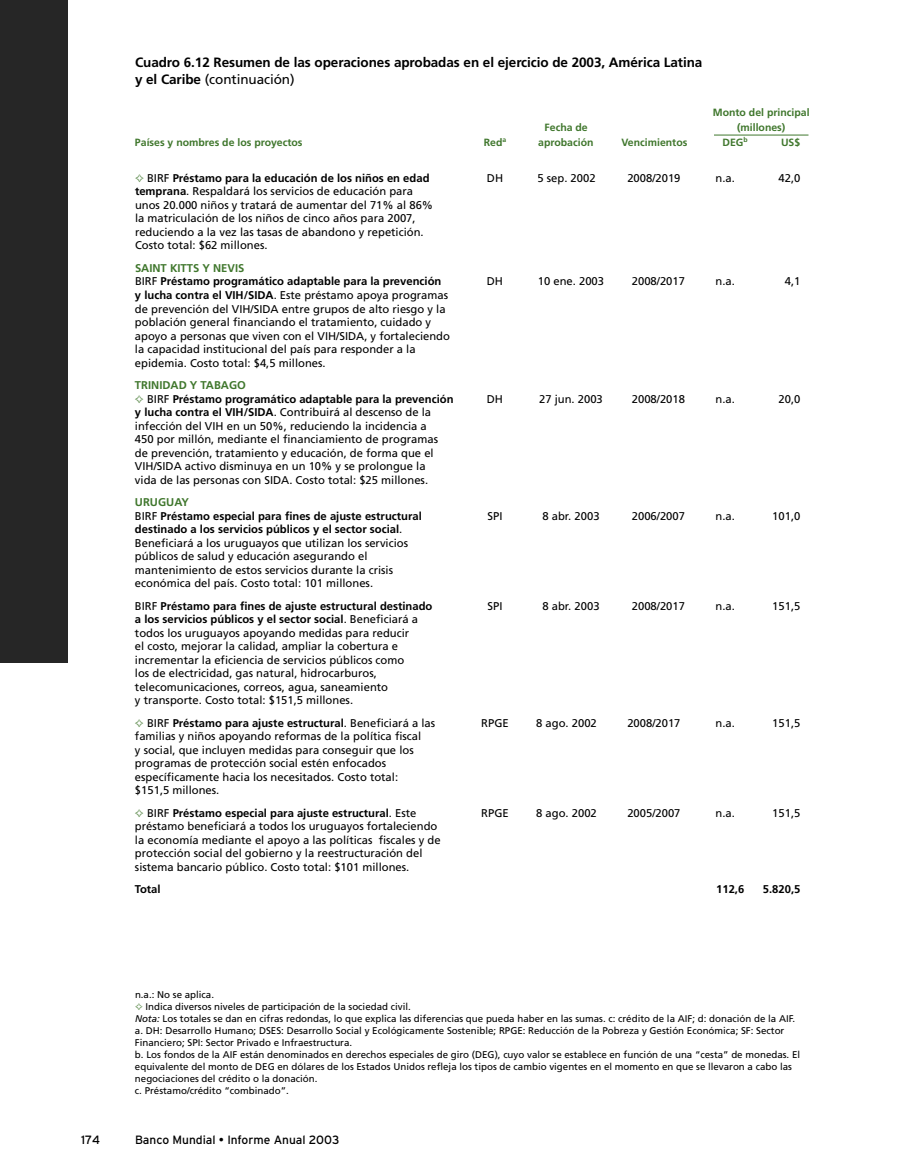
<style>
.page{position:relative;width:918px;height:1175px;background:#fff}
.page>*{position:absolute;margin:0;border:0;box-sizing:border-box;transform-origin:0 0}
.t1{font:700 13.5px/16.5px "Frutiger";letter-spacing:-.005em;color:#000}
.t2{font:12px "Interstate";color:#000}
.t3{font:11.25px/13.5px "Frutiger";color:#000}
.t4{font:700 11.25px/13.5px "Frutiger";color:#000}
.t5{font:700 10.5px "Frutiger";color:#40772d}
.t6{font:9.75px/12px "Frutiger";color:#000}
.s1{font-weight:400}
.s2{color:#40772d}
.s3{font-weight:700}
.s4{font-style:italic}
</style>
<div class="page">
<hr style="left:714px;top:135px;width:94px;height:1px;background:#40772d">
<div style="left:0;top:0;width:68px;height:662px;background:#262626"></div>
<p class="t1" style="left:135px;top:55px;width:569px">Cuadro 6.12 Resumen de las operaciones aprobadas en el ejercicio de 2003, América Latina y el Caribe <span class="s1">(continuación)</span></p>
<p class="t5" style="left:713px;top:108px;width:98px">Monto del principal</p>
<p class="t5" style="left:545px;top:123px;width:45px">Fecha de</p>
<p class="t5" style="left:737px;top:123px;width:50px">(millones)</p>
<p class="t5" style="left:135px;top:138px;width:169px">Países y nombres de los proyectos</p>
<p class="t5" style="left:484px;top:138px;width:24px">Red<sup>a</sup></p>
<p class="t5" style="left:538px;top:138px;width:57px">aprobación</p>
<p class="t5" style="left:622px;top:138px;width:67px">Vencimientos</p>
<p class="t5" style="left:722px;top:138px;width:27px">DEG<sup>b</sup></p>
<p class="t5" style="left:781px;top:138px;width:21px">US$</p>
<p class="t4" style="left:135px;top:172px;width:296px"><span class="s2">✧</span> <span class="s1">BIRF</span> Préstamo para la educación de los niños en edad</p>
<p class="t3" style="left:487px;top:172px;width:18px">DH</p>
<p class="t3" style="left:537px;top:172px;width:60px">5 sep. 2002</p>
<p class="t3" style="left:627px;top:172px;width:55px">2008/2019</p>
<p class="t3" style="left:716px;top:172px;width:21px">n.a.</p>
<p class="t3" style="left:779px;top:172px;width:23px">42,0</p>
<p class="t3" style="left:135px;top:186px;width:300px"><span class="s3">temprana</span>. Respaldará los servicios de educación para unos 20.000 niños y tratará de aumentar del 71% al 86% la matriculación de los niños de cinco años para 2007, reduciendo a la vez las tasas de abandono y repetición.<br>Costo total: $62 millones.</p>
<p class="t4" style="left:135px;top:262px;width:308px"><span class="s2">SAINT KITTS Y NEVIS<br></span><span class="s1">BIRF</span> Préstamo programático adaptable para la prevención</p>
<p class="t3" style="left:487px;top:276px;width:18px">DH</p>
<p class="t3" style="left:538px;top:276px;width:68px">10 ene. 2003</p>
<p class="t3" style="left:632px;top:276px;width:55px">2008/2017</p>
<p class="t3" style="left:716px;top:276px;width:21px">n.a.</p>
<p class="t3" style="left:785px;top:276px;width:17px">4,1</p>
<p class="t3" style="left:135px;top:289px;width:317px"><span class="s3">y lucha contra el VIH/SIDA</span>. Este préstamo apoya programas de prevención del VIH/SIDA entre grupos de alto riesgo y la población general financiando el tratamiento, cuidado y apoyo a personas que viven con el VIH/SIDA, y fortaleciendo la capacidad institucional del país para responder a la epidemia. Costo total: $4,5 millones.</p>
<p class="t4" style="left:135px;top:379px;width:320px"><span class="s2">TRINIDAD Y TABAGO<br>✧</span> <span class="s1">BIRF</span> Préstamo programático adaptable para la prevención</p>
<p class="t3" style="left:135px;top:406px;width:305px"><span class="s3">y lucha contra el VIH/SIDA</span>. Contribuirá al descenso de la infección del VIH en un 50%, reduciendo la incidencia a 450 por millón, mediante el financiamiento de programas de prevención, tratamiento y educación, de forma que el VIH/SIDA activo disminuya en un 10% y se prolongue la vida de las personas con SIDA. Costo total: $25 millones.</p>
<p class="t4" style="left:135px;top:496px;width:288px"><span class="s2">URUGUAY<br></span><span class="s1">BIRF</span> Préstamo especial para fines de ajuste estructural</p>
<p class="t3" style="left:487px;top:393px;width:18px">DH</p>
<p class="t3" style="left:539px;top:393px;width:65px">27 jun. 2003</p>
<p class="t3" style="left:632px;top:393px;width:55px">2008/2018</p>
<p class="t3" style="left:716px;top:393px;width:21px">n.a.</p>
<p class="t3" style="left:779px;top:393px;width:23px">20,0</p>
<p class="t3" style="left:487px;top:510px;width:17px">SPI</p>
<p class="t3" style="left:542px;top:510px;width:59px">8 abr. 2003</p>
<p class="t3" style="left:632px;top:510px;width:55px">2006/2007</p>
<p class="t3" style="left:716px;top:510px;width:21px">n.a.</p>
<p class="t3" style="left:772px;top:510px;width:30px">101,0</p>
<p class="t3" style="left:135px;top:523px;width:275px"><span class="s3">destinado a los servicios públicos y el sector social</span>.<br>Beneficiará a los uruguayos que utilizan los servicios públicos de salud y educación asegurando el mantenimiento de estos servicios durante la crisis económica del país. Costo total: 101 millones.</p>
<p class="t4" style="left:135px;top:600px;width:299px"><span class="s1">BIRF</span> Préstamo para fines de ajuste estructural destinado</p>
<p class="t3" style="left:487px;top:600px;width:17px">SPI</p>
<p class="t3" style="left:542px;top:600px;width:59px">8 abr. 2003</p>
<p class="t3" style="left:632px;top:600px;width:55px">2008/2017</p>
<p class="t3" style="left:716px;top:600px;width:21px">n.a.</p>
<p class="t3" style="left:772px;top:600px;width:30px">151,5</p>
<p class="t3" style="left:135px;top:613px;width:285px"><span class="s3">a los servicios públicos y el sector social</span>. Beneficiará a todos los uruguayos apoyando medidas para reducir el costo, mejorar la calidad, ampliar la cobertura e incrementar la eficiencia de servicios públicos como los de electricidad, gas natural, hidrocarburos, telecomunicaciones, correos, agua, saneamiento<br>y transporte. Costo total: $151,5 millones.</p>
<p class="t4" style="left:135px;top:717px;width:302px"><span class="s2">✧</span> <span class="s1">BIRF</span> Préstamo para ajuste estructural<span class="s1">. Beneficiará a las</span></p>
<p class="t3" style="left:481px;top:717px;width:29px">RPGE</p>
<p class="t3" style="left:536px;top:717px;width:62px">8 ago. 2002</p>
<p class="t3" style="left:627px;top:717px;width:55px">2008/2017</p>
<p class="t3" style="left:716px;top:717px;width:21px">n.a.</p>
<p class="t3" style="left:772px;top:717px;width:30px">151,5</p>
<p class="t3" style="left:135px;top:730px;width:288px">familias y niños apoyando reformas de la política fiscal y social, que incluyen medidas para conseguir que los programas de protección social estén enfocados específicamente hacia los necesitados. Costo total: $151,5 millones.</p>
<p class="t4" style="left:135px;top:807px;width:283px"><span class="s2">✧</span> <span class="s1">BIRF</span> Préstamo especial para ajuste estructural<span class="s1">. Este</span></p>
<p class="t3" style="left:481px;top:807px;width:29px">RPGE</p>
<p class="t3" style="left:536px;top:807px;width:62px">8 ago. 2002</p>
<p class="t3" style="left:627px;top:807px;width:55px">2005/2007</p>
<p class="t3" style="left:716px;top:807px;width:21px">n.a.</p>
<p class="t3" style="left:772px;top:807px;width:30px">151,5</p>
<p class="t3" style="left:135px;top:820px;width:307px">préstamo beneficiará a todos los uruguayos fortaleciendo la economía mediante el apoyo a las políticas fiscales y de protección social del gobierno y la reestructuración del sistema bancario público. Costo total: $101 millones.</p>
<p class="t4" style="left:135px;top:883px;width:27px">Total</p>
<p class="t4" style="left:716px;top:883px;width:30px">112,6</p>
<p class="t4" style="left:763px;top:883px;width:39px">5.820,5</p>
<p class="t6" style="left:135px;top:989px;width:667px">n.a.: No se aplica.<br><span class="s2">✧</span> Indica diversos niveles de participación de la sociedad civil.<br><span class="s4">Nota:</span> Los totales se dan en cifras redondas, lo que explica las diferencias que pueda haber en las sumas. c: crédito de la AIF; d: donación de la AIF. a. DH: Desarrollo Humano; DSES: Desarrollo Social y Ecológicamente Sostenible; RPGE: Reducción de la Pobreza y Gestión Económica; SF: Sector Financiero; SPI: Sector Privado e Infraestructura.<br>b. Los fondos de la AIF están denominados en derechos especiales de giro (DEG), cuyo valor se establece en función de una “cesta” de monedas. El equivalente del monto de DEG en dólares de los Estados Unidos refleja los tipos de cambio vigentes en el momento en que se llevaron a cabo las negociaciones del crédito o la donación.<br>c. Préstamo/crédito “combinado”.</p>
<p class="t2" style="left:81px;top:1136px;width:21px">174</p>
<p class="t2" style="left:135px;top:1136px;width:206px">Banco Mundial • Informe Anual 2003</p>
</div>
